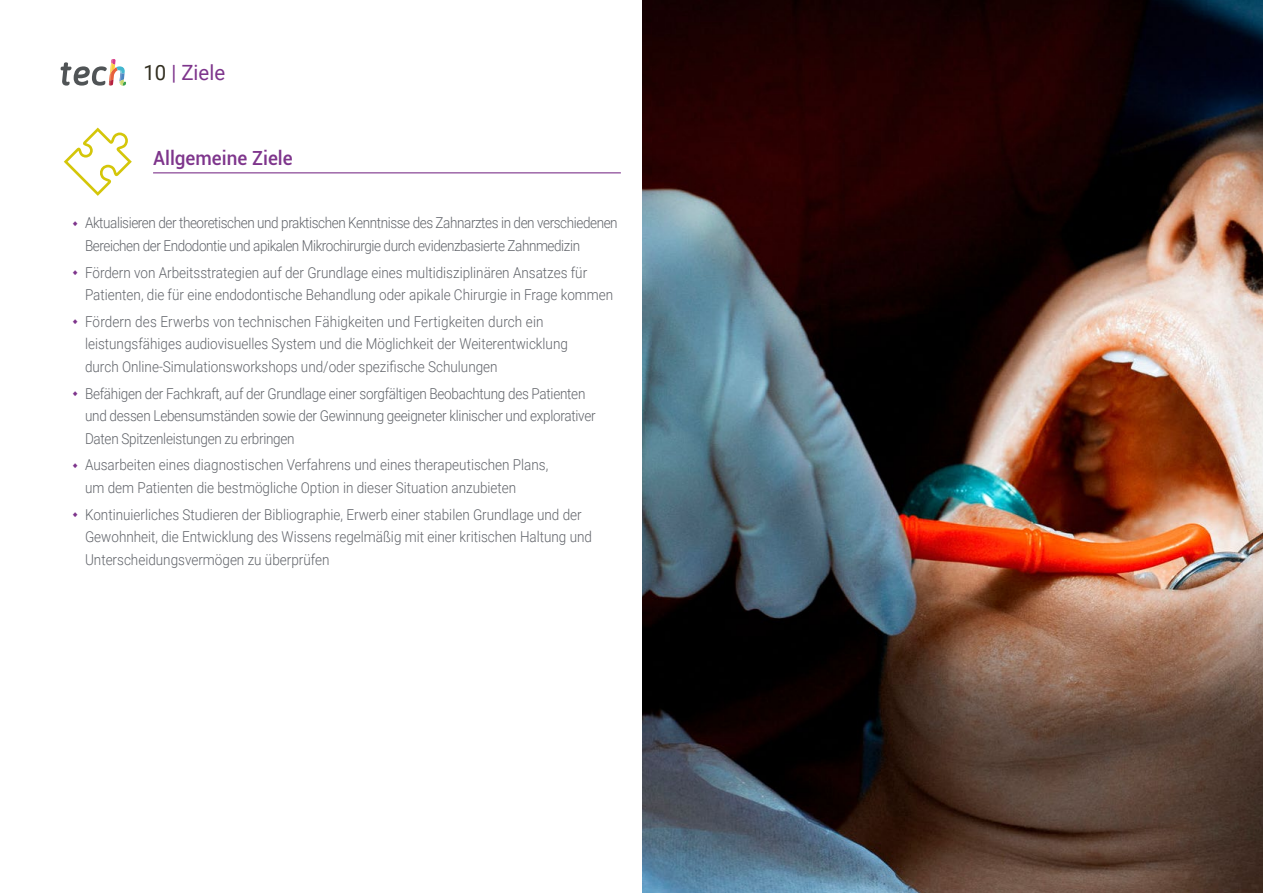
<style>
.page{position:relative;width:1263px;height:893px;background:#fff}
.page>*{position:absolute;margin:0;border:0;box-sizing:border-box;transform-origin:0 0}
.t1{font:21px "Roboto";color:#7e358c}
.t2{font:500 19.5px "Roboto";color:#7e358c}
.t3{font:300 15px/22.5px "Roboto";color:#61646a;scale:.9 1}
.t4{font:300 15px/22.5px "Roboto";letter-spacing:-.02em;color:#61646a;scale:.9 1}
.t5{font:300 15px/22.5px "Roboto";letter-spacing:-.03em;color:#61646a;scale:.9 1}
.s1{color:#312e20}
</style>
<div class="page">
<img style="left:642px;top:0;width:621px;height:893px">
<hr style="left:153px;top:172px;width:468px;height:1px;background:#7e358c">
<svg style="left:64px;top:128px;width:68px;height:68px"></svg>
<svg style="left:61px;top:59px;width:65px;height:27px"></svg>
<h1 class="t1" style="left:144px;top:57px;width:83px"><span class="s1">10</span> | Ziele</h1>
<h2 class="t2" style="left:153px;top:144px;width:141px">Allgemeine Ziele</h2>
<p class="t5" style="left:85px;top:211px;width:593px">Aktualisieren der theoretischen und praktischen Kenntnisse des Zahnarztes in den verschiedenen<br>Bereichen der Endodontie und apikalen Mikrochirurgie durch evidenzbasierte Zahnmedizin</p>
<p class="t3" style="left:85px;top:260px;width:588px">Fördern von Arbeitsstrategien auf der Grundlage eines multidisziplinären Ansatzes für<br>Patienten, die für eine endodontische Behandlung oder apikale Chirurgie in Frage kommen</p>
<p class="t3" style="left:85px;top:310px;width:538px">Fördern des Erwerbs von technischen Fähigkeiten und Fertigkeiten durch ein leistungsfähiges audiovisuelles System und die Möglichkeit der Weiterentwicklung durch Online-Simulationsworkshops und/oder spezifische Schulungen</p>
<p class="t4" style="left:85px;top:381px;width:569px">Befähigen der Fachkraft, auf der Grundlage einer sorgfältigen Beobachtung des Patienten und dessen Lebensumständen sowie der Gewinnung geeigneter klinischer und explorativer<br>Daten Spitzenleistungen zu erbringen</p>
<p class="t3" style="left:85px;top:453px;width:516px">Ausarbeiten eines diagnostischen Verfahrens und eines therapeutischen Plans, um dem Patienten die bestmögliche Option in dieser Situation anzubieten</p>
<p class="t3" style="left:85px;top:502px;width:565px">Kontinuierliches Studieren der Bibliographie, Erwerb einer stabilen Grundlage und der<br>Gewohnheit, die Entwicklung des Wissens regelmäßig mit einer kritischen Haltung und<br>Unterscheidungsvermögen zu überprüfen</p>
</div>
